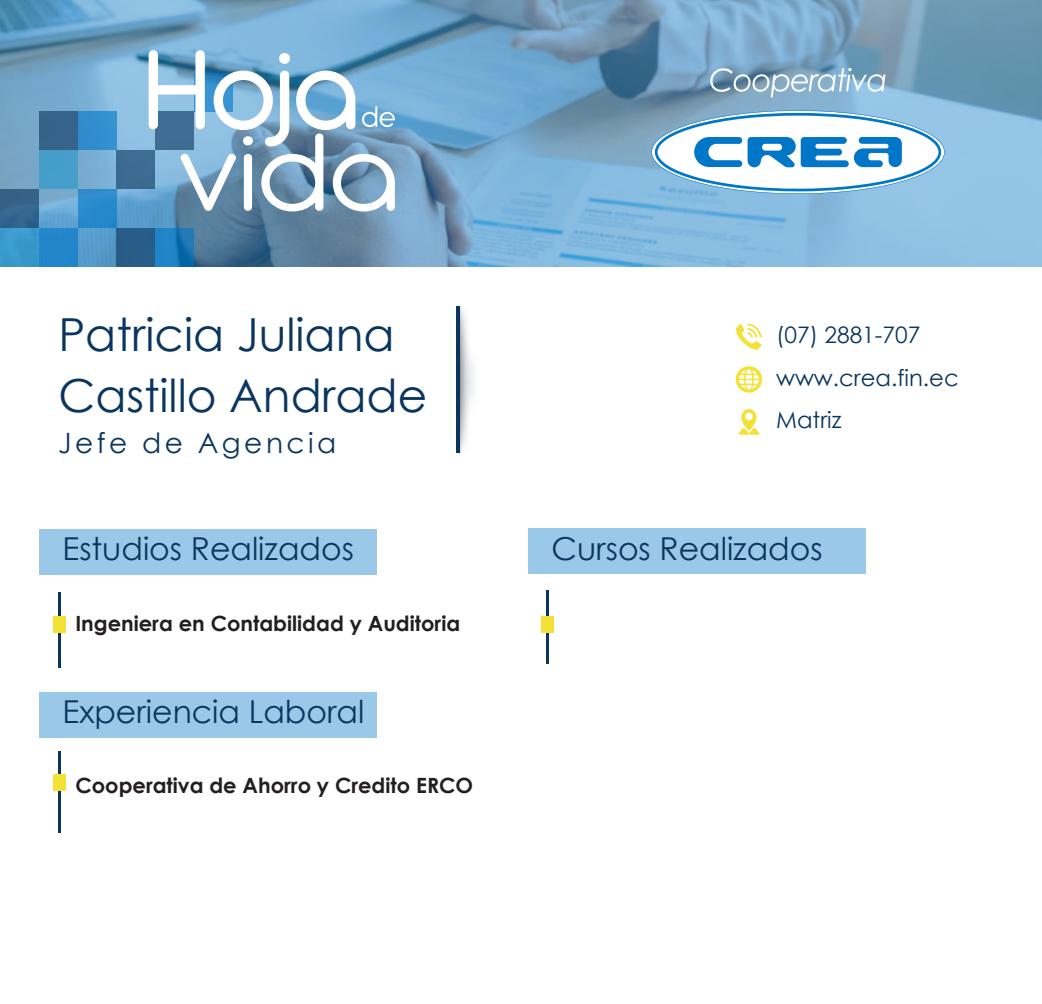
<style>
.page{position:relative;width:1042px;height:1004px;background:#fff}
.page>*{position:absolute;margin:0;border:0;box-sizing:border-box;transform-origin:0 0}
.t1{font:45.5px/61.2px "Century Gothic";color:#0a355e}
.t2{font:31.5px "Century Gothic";color:#0a355e}
.t3{font:28px "Century Gothic";letter-spacing:.125em;color:#0a355e}
.t4{font:22.75px/42.5px "Century Gothic";color:#0a355e}
.t5{font:700 21px "Century Gothic";color:#231f20}
</style>
<div class="page">
<svg style="left:0;top:0;width:1042px;height:267px;background:#76a6c8"></svg>
<div style="left:116px;top:228px;width:39px;height:39px;background:#285d89"></div>
<svg style="left:155px;top:228px;width:39px;height:39px;background:#1a7abc"></svg>
<div style="left:0;top:228px;width:39px;height:39px;background:#3899cb"></div>
<div style="left:39px;top:228px;width:39px;height:39px;background:#2286ca"></div>
<div style="left:39px;top:150px;width:39px;height:39px;background:#459eca"></div>
<div style="left:116px;top:150px;width:39px;height:39px;background:#3d6b92"></div>
<div style="left:78px;top:111px;width:38px;height:39px;background:#318dce"></div>
<div style="left:39px;top:111px;width:39px;height:39px;background:#356389"></div>
<div style="left:0;top:189px;width:39px;height:39px;background:#36628c"></div>
<div style="left:78px;top:189px;width:38px;height:39px;background:#2889cd"></div>
<svg style="left:710px;top:68px;width:175px;height:29px;background:#92b2ca"></svg>
<svg style="left:651px;top:110px;width:293px;height:84px"></svg>
<svg style="left:147px;top:49px;width:248px;height:162px"></svg>
<div style="left:39px;top:528px;width:337px;height:46px;background:#9ac8e9"></div>
<div style="left:39px;top:691px;width:337px;height:46px;background:#9ac8e9"></div>
<div style="left:528px;top:528px;width:337px;height:46px;background:#9ac8e9"></div>
<div style="left:728px;top:401px;width:42px;height:41px;border:2px solid #fff;border-radius:50%"></div>
<svg style="left:738px;top:409px;width:22px;height:25px"></svg>
<svg style="left:735px;top:323px;width:27px;height:27px"></svg>
<div style="left:728px;top:315px;width:42px;height:42px;border:2px solid #fff;border-radius:50%"></div>
<svg style="left:736px;top:366px;width:26px;height:26px"></svg>
<div style="left:728px;top:358px;width:42px;height:42px;border:2px solid #fff;border-radius:50%"></div>
<hr style="left:457px;top:305px;width:3px;height:147px;background:#0a355e">
<svg style="left:460px;top:306px;width:14px;height:146px"></svg>
<hr style="left:58px;top:592px;width:3px;height:75px;background:#0a355e">
<div style="left:53px;top:615px;width:13px;height:17px;background:#f4e135"></div>
<hr style="left:546px;top:590px;width:3px;height:73px;background:#0a355e">
<div style="left:541px;top:615px;width:13px;height:17px;background:#f4e135"></div>
<hr style="left:58px;top:750px;width:3px;height:82px;background:#0a355e">
<div style="left:53px;top:774px;width:13px;height:17px;background:#f4e135"></div>
<h1 class="t1" style="left:58px;top:303px;width:370px">Patricia Juliana<br>Castillo Andrade</h1>
<h3 class="t3" style="left:58px;top:423px;width:280px">Jefe de Agencia</h3>
<h2 class="t2" style="left:62px;top:526px;width:293px">Estudios Realizados</h2>
<p class="t5" style="left:75px;top:607px;width:386px">Ingeniera en Contabilidad y Auditoria</p>
<h2 class="t2" style="left:62px;top:689px;width:303px">Experiencia Laboral</h2>
<p class="t5" style="left:75px;top:768px;width:399px">Cooperativa de Ahorro y Credito ERCO</p>
<p class="t4" style="left:776px;top:313px;width:184px">(07) 2881-707 www.crea.fin.ec<br>Matriz</p>
<h2 class="t2" style="left:551px;top:526px;width:273px">Cursos Realizados</h2>
</div>
